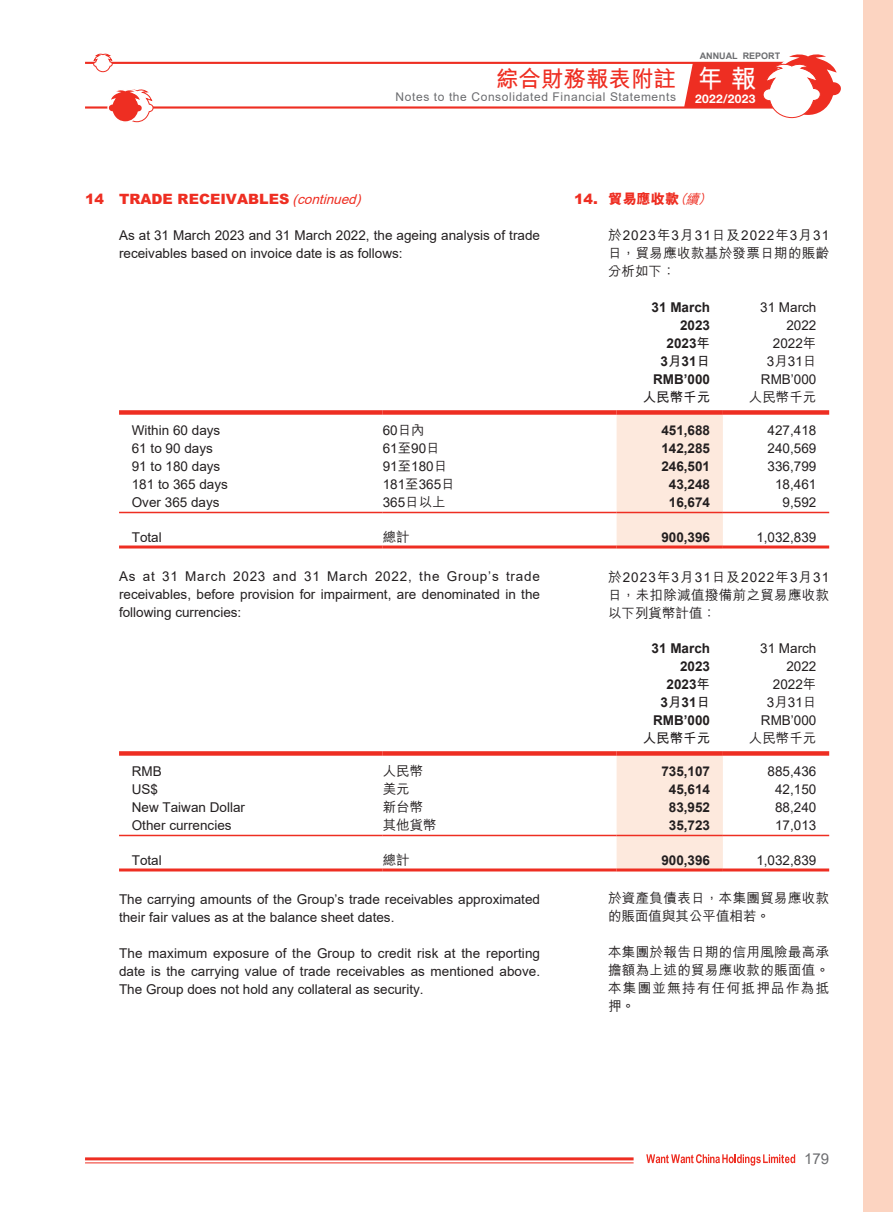
<style>
.page{position:relative;width:893px;height:1212px;background:#fff}
.page>*{position:absolute;margin:0;border:0;box-sizing:border-box;transform-origin:0 0}
.t1{font:700 25.5px "M Hei HK";color:#fff}
.t2{font:700 22.5px "M Hei HK";color:#ee2e22}
.t3{font:15px "Arial";color:#6c6d70}
.t4{font:900 14.25px "Arial MT Std";color:#ee2e22}
.t5{font:800 14.25px "M Hei HK";color:#ee2e22}
.t6{font:13.5px/18px "Arial";color:#231f20}
.t7{font:500 13.5px/18px "M Hei HK";letter-spacing:.025em;color:#231f20}
.t8{font:700 13.5px/18px "Arial";color:#231f20;text-align:right}
.t9{font:13.5px "Arial";letter-spacing:.08em;color:#231f20}
.t10{font:700 13.5px "M Hei HK";color:#231f20}
.t11{font:12px "Arial";letter-spacing:.05em;color:#6c6d70}
.t12{font:700 12px "Helvetica Neue LT Std";letter-spacing:.025em;color:#fff}
.t13{font:700 9px "Arial";color:#6c6d70}
.s1{font-family:"Arial";font-weight:400;font-style:italic;font-size:13.5px}
.s2{font-family:"Arial MT Std";font-weight:900}
.s3{font-weight:500;font-style:italic;font-size:13.5px}
.s4{font-family:"M Hei HK";font-weight:500}
.s5{font-family:"M Hei HK"}
</style>
<div class="page">
<svg style="left:85px;top:53px;width:756px;height:70px"></svg>
<div style="left:863px;top:0;width:30px;height:1212px;background:#fcd4c1"></div>
<div style="left:617px;top:415px;width:106px;height:130px;background:#fde9dd"></div>
<div style="left:119px;top:410px;width:264px;height:5px;background:#ee2e22"></div>
<div style="left:383px;top:410px;width:234px;height:5px;background:#ee2e22"></div>
<div style="left:617px;top:410px;width:106px;height:5px;background:#ee2e22"></div>
<div style="left:723px;top:410px;width:106px;height:5px;background:#ee2e22"></div>
<hr style="left:119px;top:512px;width:264px;height:1px;background:#ee2e22">
<hr style="left:383px;top:512px;width:234px;height:1px;background:#ee2e22">
<hr style="left:617px;top:512px;width:106px;height:1px;background:#ee2e22">
<hr style="left:723px;top:512px;width:106px;height:1px;background:#ee2e22">
<hr style="left:119px;top:545px;width:264px;height:3px;background:#ee2e22">
<hr style="left:383px;top:545px;width:234px;height:3px;background:#ee2e22">
<hr style="left:617px;top:545px;width:106px;height:3px;background:#ee2e22">
<hr style="left:723px;top:545px;width:106px;height:3px;background:#ee2e22">
<div style="left:617px;top:756px;width:106px;height:112px;background:#fde9dd"></div>
<div style="left:119px;top:751px;width:264px;height:5px;background:#ee2e22"></div>
<div style="left:383px;top:751px;width:234px;height:5px;background:#ee2e22"></div>
<div style="left:617px;top:751px;width:106px;height:5px;background:#ee2e22"></div>
<div style="left:723px;top:751px;width:106px;height:5px;background:#ee2e22"></div>
<hr style="left:119px;top:835px;width:264px;height:1px;background:#ee2e22">
<hr style="left:383px;top:835px;width:234px;height:1px;background:#ee2e22">
<hr style="left:617px;top:835px;width:106px;height:1px;background:#ee2e22">
<hr style="left:723px;top:835px;width:106px;height:1px;background:#ee2e22">
<hr style="left:119px;top:868px;width:264px;height:3px;background:#ee2e22">
<hr style="left:383px;top:868px;width:234px;height:3px;background:#ee2e22">
<hr style="left:617px;top:868px;width:106px;height:3px;background:#ee2e22">
<hr style="left:723px;top:868px;width:106px;height:3px;background:#ee2e22">
<hr style="left:85px;top:1157px;width:549px;height:3px;background:#ee2e22">
<hr style="left:85px;top:1162px;width:549px;height:1px;background:#ee2e22">
<svg style="left:646px;top:1154px;width:149px;height:11px"></svg>
<h2 class="t2" style="left:496px;top:63px;width:181px">綜合財務報表附註</h2>
<p class="t11" style="left:396px;top:89px;width:282px">Notes to the Consolidated Financial Statements</p>
<p class="t13" style="left:700px;top:49px;width:82px">ANNUAL REPORT</p>
<h1 class="t1" style="left:698px;top:60px;width:60px">年報</h1>
<p class="t12" style="left:695px;top:91px;width:62px">2022/2023</p>
<p class="t4" style="left:85px;top:190px;width:282px">14 TRADE RECEIVABLES <span class="s1">(continued)</span></p>
<p class="t6" style="left:119px;top:226px;width:422px">As at 31 March 2023 and 31 March 2022, the ageing analysis of trade receivables based on invoice date is as follows:</p>
<p class="t5" style="left:574px;top:189px;width:144px"><span class="s2">14.</span> 貿易應收款<span class="s3">（續）</span></p>
<p class="t9" style="left:608px;top:226px;width:223px"><span class="s4">於</span>2023<span class="s4">年</span>3<span class="s4">月</span>31<span class="s4">日及</span>2022<span class="s4">年</span>3<span class="s4">月</span>31</p>
<p class="t7" style="left:608px;top:243px;width:223px">日，貿易應收款基於發票日期的賬齡分析如下：</p>
<p class="t8" style="left:652px;top:298px;width:60px">31 March<br>2023</p>
<p class="t6" style="left:760px;top:298px;width:58px;text-align:right">31 March<br>2022</p>
<p class="t8" style="left:661px;top:334px;width:51px;text-align:center">2023<span class="s5">年<br></span>3<span class="s5">月</span>31<span class="s5">日</span></p>
<p class="t6" style="left:767px;top:334px;width:51px;text-align:center">2022<span class="s4">年<br></span>3<span class="s4">月</span>31<span class="s4">日</span></p>
<p class="t8" style="left:653px;top:370px;width:59px">RMB’000</p>
<p class="t6" style="left:761px;top:370px;width:57px">RMB’000</p>
<p class="t10" style="left:643px;top:387px;width:69px">人民幣千元</p>
<p class="t7" style="left:749px;top:387px;width:69px">人民幣千元</p>
<p class="t6" style="left:132px;top:421px;width:90px">Within 60 days</p>
<p class="t6" style="left:383px;top:421px;width:44px">60<span class="s4">日內</span></p>
<p class="t8" style="left:661px;top:422px;width:50px">451,688</p>
<p class="t6" style="left:768px;top:421px;width:50px">427,418</p>
<p class="t6" style="left:132px;top:439px;width:83px">61 to 90 days</p>
<p class="t6" style="left:383px;top:439px;width:59px">61<span class="s4">至</span>90<span class="s4">日</span></p>
<p class="t8" style="left:661px;top:440px;width:50px">142,285</p>
<p class="t6" style="left:768px;top:439px;width:50px">240,569</p>
<p class="t6" style="left:132px;top:457px;width:90px">91 to 180 days</p>
<p class="t6" style="left:383px;top:457px;width:66px">91<span class="s4">至</span>180<span class="s4">日</span></p>
<p class="t8" style="left:661px;top:458px;width:50px">246,501</p>
<p class="t6" style="left:768px;top:457px;width:50px">336,799</p>
<p class="t6" style="left:132px;top:475px;width:98px">181 to 365 days</p>
<p class="t6" style="left:383px;top:475px;width:74px">181<span class="s4">至</span>365<span class="s4">日</span></p>
<p class="t8" style="left:669px;top:476px;width:43px">43,248</p>
<p class="t6" style="left:775px;top:475px;width:43px">18,461</p>
<p class="t6" style="left:132px;top:493px;width:89px">Over 365 days</p>
<p class="t6" style="left:383px;top:493px;width:65px">365<span class="s4">日以上</span></p>
<p class="t8" style="left:669px;top:494px;width:43px">16,674</p>
<p class="t6" style="left:783px;top:493px;width:35px">9,592</p>
<p class="t6" style="left:132px;top:528px;width:32px">Total</p>
<p class="t7" style="left:383px;top:527px;width:28px">總計</p>
<p class="t8" style="left:661px;top:529px;width:50px">900,396</p>
<p class="t6" style="left:756px;top:528px;width:62px">1,032,839</p>
<p class="t6" style="left:119px;top:567px;width:422px;text-align:justify">As at 31 March 2023 and 31 March 2022, the Group’s trade receivables, before provision for impairment, are denominated in the following currencies:</p>
<p class="t8" style="left:652px;top:639px;width:60px">31 March<br>2023</p>
<p class="t6" style="left:760px;top:639px;width:58px;text-align:right">31 March<br>2022</p>
<p class="t8" style="left:661px;top:675px;width:51px;text-align:center">2023<span class="s5">年<br></span>3<span class="s5">月</span>31<span class="s5">日</span></p>
<p class="t6" style="left:767px;top:675px;width:51px;text-align:center">2022<span class="s4">年<br></span>3<span class="s4">月</span>31<span class="s4">日</span></p>
<p class="t8" style="left:653px;top:711px;width:59px">RMB’000</p>
<p class="t6" style="left:761px;top:711px;width:57px">RMB’000</p>
<p class="t10" style="left:643px;top:728px;width:69px">人民幣千元</p>
<p class="t7" style="left:749px;top:728px;width:69px">人民幣千元</p>
<p class="t6" style="left:132px;top:762px;width:31px">RMB</p>
<p class="t7" style="left:383px;top:761px;width:42px">人民幣</p>
<p class="t8" style="left:661px;top:763px;width:50px">735,107</p>
<p class="t6" style="left:768px;top:762px;width:50px">885,436</p>
<p class="t6" style="left:132px;top:780px;width:28px">US$</p>
<p class="t7" style="left:383px;top:779px;width:29px">美元</p>
<p class="t8" style="left:669px;top:781px;width:43px">45,614</p>
<p class="t6" style="left:775px;top:780px;width:43px">42,150</p>
<p class="t6" style="left:132px;top:798px;width:115px">New Taiwan Dollar</p>
<p class="t7" style="left:383px;top:797px;width:42px">新台幣</p>
<p class="t8" style="left:669px;top:799px;width:43px">83,952</p>
<p class="t6" style="left:775px;top:798px;width:43px">88,240</p>
<p class="t6" style="left:132px;top:816px;width:101px">Other currencies</p>
<p class="t7" style="left:383px;top:815px;width:56px">其他貨幣</p>
<p class="t8" style="left:669px;top:817px;width:43px">35,723</p>
<p class="t6" style="left:775px;top:816px;width:43px">17,013</p>
<p class="t6" style="left:132px;top:851px;width:32px">Total</p>
<p class="t7" style="left:383px;top:850px;width:28px">總計</p>
<p class="t8" style="left:661px;top:852px;width:50px">900,396</p>
<p class="t6" style="left:756px;top:851px;width:62px">1,032,839</p>
<p class="t6" style="left:119px;top:890px;width:422px">The carrying amounts of the Group’s trade receivables approximated their fair values as at the balance sheet dates.</p>
<p class="t6" style="left:119px;top:944px;width:423px;text-align:justify">The maximum exposure of the Group to credit risk at the reporting date is the carrying value of trade receivables as mentioned above.<br>The Group does not hold any collateral as security.</p>
<p class="t9" style="left:608px;top:568px;width:223px"><span class="s4">於</span>2023<span class="s4">年</span>3<span class="s4">月</span>31<span class="s4">日及</span>2022<span class="s4">年</span>3<span class="s4">月</span>31</p>
<p class="t7" style="left:608px;top:585px;width:223px">日，未扣除減值撥備前之貿易應收款以下列貨幣計值：</p>
<p class="t7" style="left:608px;top:888px;width:223px">於資產負債表日，本集團貿易應收款的賬面值與其公平值相若。</p>
<p class="t7" style="left:608px;top:942px;width:223px;text-align:justify">本集團於報告日期的信用風險最高承擔額為上述的貿易應收款的賬面值。本集團並無持有任何抵押品作為抵押。</p>
<p class="t3" style="left:804px;top:1148px;width:27px">179</p>
</div>
